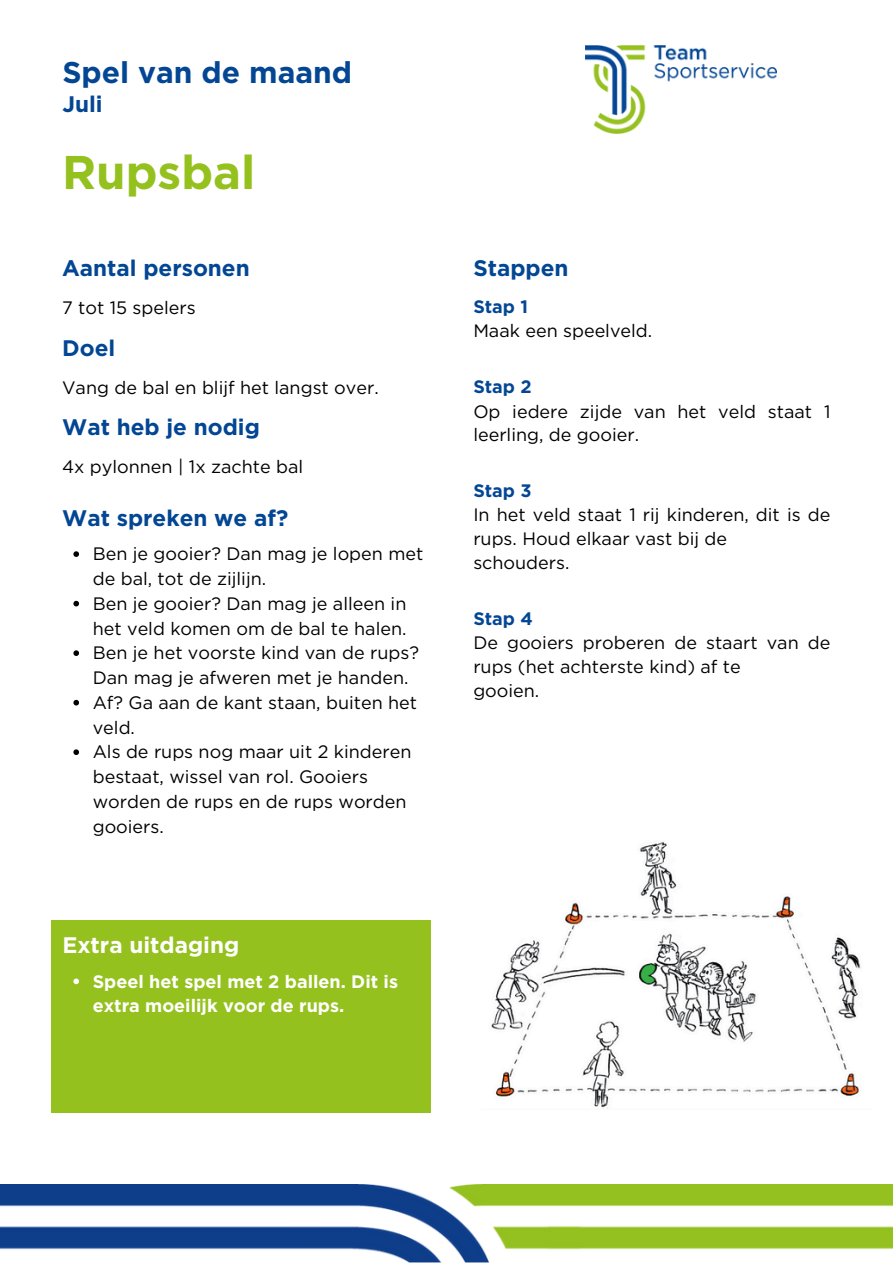
<style>
.page{position:relative;width:894px;height:1264px;background:#fff}
.page>*{position:absolute;margin:0;border:0;box-sizing:border-box;transform-origin:0 0}
.t1{font:700 47.25px "Gotham";color:#95c11f}
.t2{font:700 30px "Gotham";color:#034694}
.t3{font:700 22.5px "Gotham";color:#034694}
.t4{font:700 22.5px "Gotham";color:#fff}
.t5{font:18px/24.8px "Gotham";color:#000}
.t6{font:700 18px/24.8px "Gotham";color:#fff}
.t7{font:700 18px "Gotham";color:#034694}
</style>
<div class="page">
<img style="left:585px;top:46px;width:191px;height:87px">
<img style="left:0;top:1184px;width:892px;height:78px">
<div style="left:52px;top:894px;width:378px;height:218px;background:#95c11f"></div>
<div style="left:17px;top:865px;width:436px;height:55px;background:#fff"></div>
<img style="left:491px;top:842px;width:370px;height:267px">
<svg style="left:73px;top:551px;width:6px;height:6px"></svg>
<svg style="left:73px;top:601px;width:6px;height:5px"></svg>
<svg style="left:73px;top:650px;width:6px;height:6px"></svg>
<svg style="left:73px;top:700px;width:6px;height:5px"></svg>
<svg style="left:73px;top:749px;width:6px;height:6px"></svg>
<svg style="left:73px;top:978px;width:6px;height:6px"></svg>
<h1 class="t2" style="left:62px;top:54px;width:291px">Spel van de maand</h1>
<h3 class="t3" style="left:62px;top:91px;width:42px">Juli</h3>
<h3 class="t1" style="left:62px;top:144px;width:195px">Rupsbal</h3>
<p class="t3" style="left:62px;top:254px;width:189px">Aantal personen</p>
<p class="t5" style="left:62px;top:295px;width:135px">7 tot 15 spelers</p>
<p class="t3" style="left:62px;top:334px;width:55px">Doel</p>
<h3 class="t5" style="left:62px;top:375px;width:318px">Vang de bal en blijf het langst over.</h3>
<p class="t3" style="left:62px;top:413px;width:199px">Wat heb je nodig</p>
<h3 class="t5" style="left:62px;top:454px;width:242px">4x pylonnen | 1x zachte bal</h3>
<h4 class="t3" style="left:62px;top:504px;width:227px">Wat spreken we af?</h4>
<p class="t5" style="left:93px;top:541px;width:332px">Ben je gooier? Dan mag je lopen met de bal, tot de zijlijn.</p>
<p class="t5" style="left:93px;top:591px;width:315px">Ben je gooier? Dan mag je alleen in het veld komen om de bal te halen.</p>
<h4 class="t5" style="left:93px;top:640px;width:327px">Ben je het voorste kind van de rups?<br>Dan mag je afweren met je handen.</h4>
<p class="t5" style="left:93px;top:690px;width:326px">Af? Ga aan de kant staan, buiten het veld.</p>
<p class="t5" style="left:93px;top:739px;width:320px">Als de rups nog maar uit 2 kinderen bestaat, wissel van rol. Gooiers worden de rups en de rups worden gooiers.</p>
<p class="t4" style="left:62px;top:931px;width:178px">Extra uitdaging</p>
<p class="t6" style="left:93px;top:968px;width:307px">Speel het spel met 2 ballen. Dit is extra moeilijk voor de rups.</p>
<p class="t3" style="left:473px;top:254px;width:97px">Stappen</p>
<p class="t7" style="left:473px;top:296px;width:56px">Stap 1</p>
<p class="t5" style="left:473px;top:318px;width:180px">Maak een speelveld.</p>
<p class="t7" style="left:473px;top:376px;width:60px">Stap 2</p>
<h4 class="t5" style="left:473px;top:399px;width:358px;line-height:23.7px">Op iedere zijde van het veld staat 1 leerling, de gooier.</h4>
<p class="t7" style="left:473px;top:480px;width:60px">Stap 3</p>
<p class="t5" style="left:473px;top:503px;width:358px;line-height:23.7px">In het veld staat 1 rij kinderen, dit is de rups. Houd elkaar vast bij de</p>
<h3 class="t5" style="left:473px;top:549px;width:98px">schouders.</h3>
<p class="t7" style="left:473px;top:607px;width:61px">Stap 4</p>
<h3 class="t5" style="left:473px;top:631px;width:358px;line-height:23.7px">De gooiers proberen de staart van de rups (het achterste kind) af te</h3>
<h4 class="t5" style="left:473px;top:677px;width:67px">gooien.</h4>
</div>
